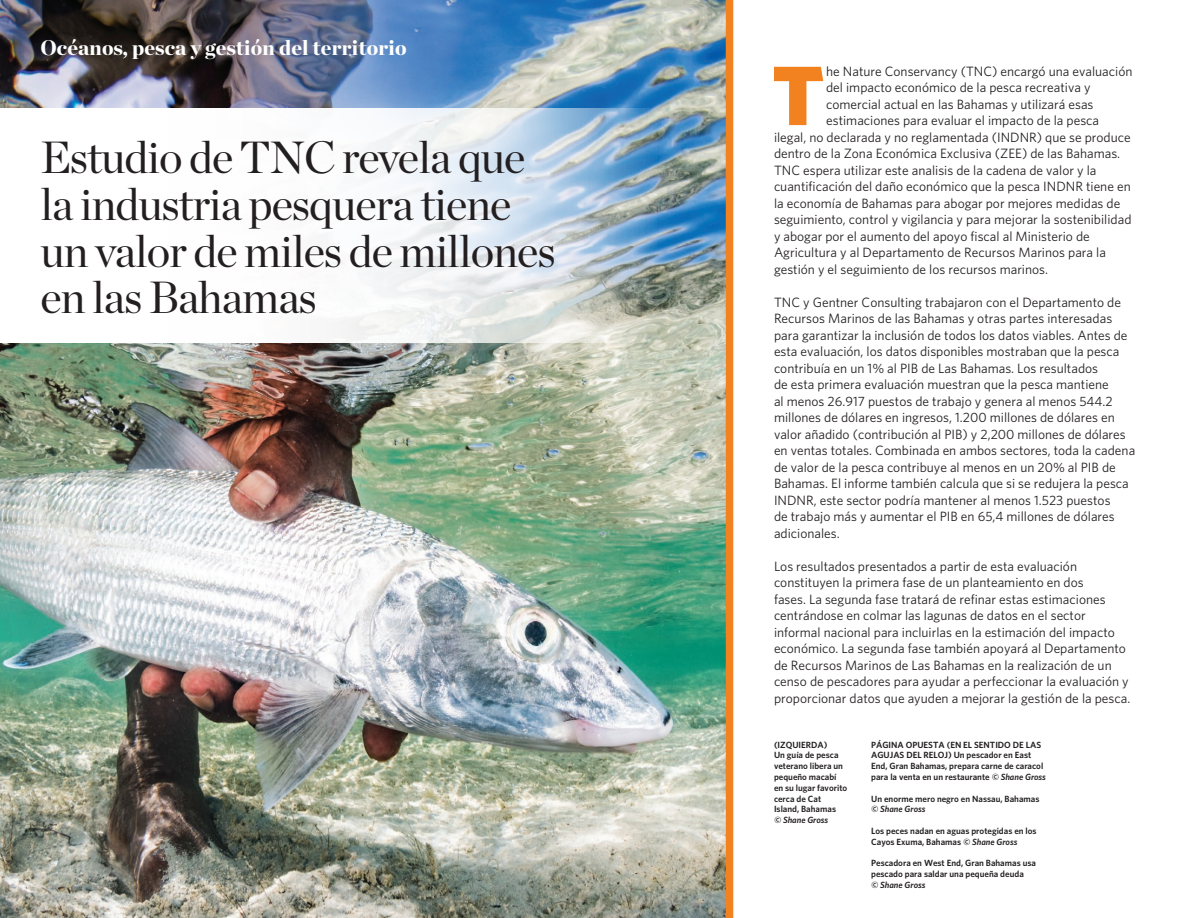
<style>
.page{position:relative;width:1188px;height:918px;background:#fff}
.page>*{position:absolute;margin:0;border:0;box-sizing:border-box;transform-origin:0 0}
.t1{font:900 84.45px "Whitney HTF";color:#f28120}
.t2{font:45px/46.8px "Chronicle Display";letter-spacing:-.02em;color:#231f20}
.t3{font:900 21px "Chronicle Display";color:#fff}
.t4{font:13.5px/16.5px "Whitney HTF";color:#231f20}
.t5{font:600 9px/10.8px "Whitney HTF";color:#231f20}
.t6{font:italic 600 9px "Whitney HTF";color:#231f20}
.s1{font-style:italic}
</style>
<div class="page">
<img style="left:0;top:0;width:726px;height:918px">
<svg style="left:0;top:108px;width:657px;height:234px"></svg>
<div style="left:726px;top:0;width:7px;height:918px;background:#f28120"></div>
<p class="t3" style="left:40px;top:30px;width:368px">Océanos, pesca y gestión del territorio</p>
<p class="t2" style="left:40px;top:131px;width:517px">Estudio de TNC revela que la industria pesquera tiene un valor de miles de millones en las Bahamas</p>
<p class="t1" style="left:772px;top:44px;width:53px">T</p>
<p class="t4" style="left:826px;top:62px;width:308px">he Nature Conservancy (TNC) encargó una evaluación</p>
<p class="t4" style="left:826px;top:79px;width:266px">del impacto económico de la pesca recreativa y</p>
<p class="t4" style="left:826px;top:95px;width:269px">comercial actual en las Bahamas y utilizará esas</p>
<p class="t4" style="left:826px;top:112px;width:275px">estimaciones para evaluar el impacto de la pesca</p>
<p class="t4" style="left:774px;top:128px;width:358px">ilegal, no declarada y no reglamentada (INDNR) que se produce</p>
<p class="t4" style="left:774px;top:145px;width:348px">dentro de la Zona Económica Exclusiva (ZEE) de las Bahamas.</p>
<p class="t4" style="left:774px;top:161px;width:324px">TNC espera utilizar este analisis de la cadena de valor y la</p>
<p class="t4" style="left:774px;top:178px;width:358px">cuantificación del daño económico que la pesca INDNR tiene en</p>
<p class="t4" style="left:774px;top:194px;width:348px">la economía de Bahamas para abogar por mejores medidas de</p>
<p class="t4" style="left:774px;top:211px;width:359px">seguimiento, control y vigilancia y para mejorar la sostenibilidad</p>
<p class="t4" style="left:774px;top:227px;width:317px">y abogar por el aumento del apoyo fiscal al Ministerio de</p>
<p class="t4" style="left:774px;top:244px;width:334px">Agricultura y al Departamento de Recursos Marinos para la</p>
<p class="t4" style="left:774px;top:260px;width:276px">gestión y el seguimiento de los recursos marinos.</p>
<p class="t4" style="left:774px;top:293px;width:363px">TNC y Gentner Consulting trabajaron con el Departamento de Recursos Marinos de las Bahamas y otras partes interesadas para garantizar la inclusión de todos los datos viables. Antes de esta evaluación, los datos disponibles mostraban que la pesca contribuía en un 1% al PIB de Las Bahamas. Los resultados<br>de esta primera evaluación muestran que la pesca mantiene<br>al menos 26.917 puestos de trabajo y genera al menos 544.2 millones de dólares en ingresos, 1.200 millones de dólares en valor añadido (contribución al PIB) y 2,200 millones de dólares en ventas totales. Combinada en ambos sectores, toda la cadena de valor de la pesca contribuye al menos en un 20% al PIB de Bahamas. El informe también calcula que si se redujera la pesca INDNR, este sector podría mantener al menos 1.523 puestos<br>de trabajo más y aumentar el PIB en 65,4 millones de dólares adicionales.</p>
<p class="t4" style="left:774px;top:557px;width:358px">Los resultados presentados a partir de esta evaluación constituyen la primera fase de un planteamiento en dos<br>fases. La segunda fase tratará de refinar estas estimaciones centrándose en colmar las lagunas de datos en el sector informal nacional para incluirlas en la estimación del impacto económico. La segunda fase también apoyará al Departamento de Recursos Marinos de Las Bahamas en la realización de un censo de pescadores para ayudar a perfeccionar la evaluación y proporcionar datos que ayuden a mejorar la gestión de la pesca.</p>
<p class="t5" style="left:774px;top:739px;width:75px">(IZQUIERDA)<br>Un guía de pesca veterano libera un pequeño macabí en su lugar favorito cerca de Cat<br>Island, Bahamas</p>
<p class="t6" style="left:774px;top:815px;width:56px">© Shane Gross</p>
<p class="t5" style="left:871px;top:739px;width:176px">PÁGINA OPUESTA (EN EL SENTIDO DE LAS AGUJAS DEL RELOJ) Un pescador en East End, Gran Bahamas, prepara carne de caracol para la venta en un restaurante <span class="s1">© Shane Gross</span></p>
<p class="t5" style="left:871px;top:793px;width:170px">Un enorme mero negro en Nassau, Bahamas</p>
<p class="t6" style="left:871px;top:804px;width:56px">© Shane Gross</p>
<p class="t5" style="left:871px;top:825px;width:167px">Los peces nadan en aguas protegidas en los<br>Cayos Exuma, Bahamas <span class="s1">© Shane Gross</span></p>
<p class="t5" style="left:871px;top:858px;width:166px">Pescadora en West End, Gran Bahamas usa pescado para saldar una pequeña deuda</p>
<p class="t6" style="left:871px;top:880px;width:56px">© Shane Gross</p>
</div>
